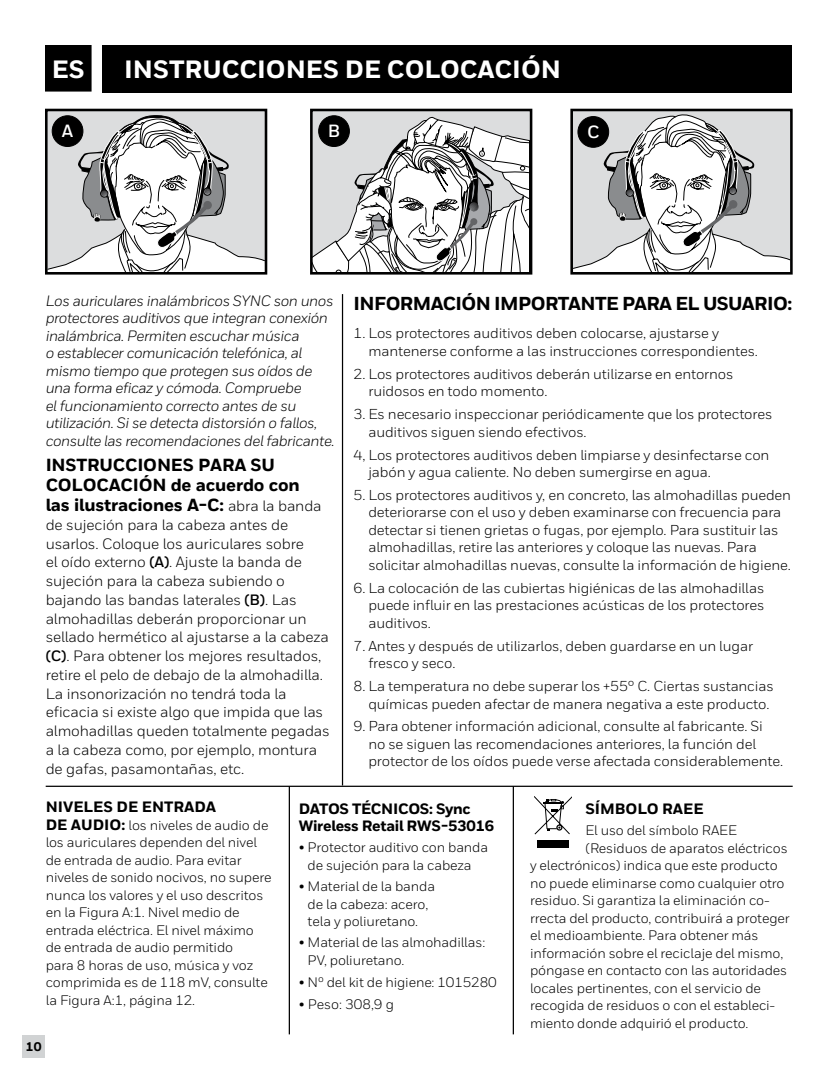
<style>
.page{position:relative;width:837px;height:1080px;background:#fff}
.page>*{position:absolute;margin:0;border:0;box-sizing:border-box;transform-origin:0 0}
.t1{font:800 25px "Honeywell Sans";color:#fff}
.t2{font:800 18.75px "Honeywell Sans";letter-spacing:-.03em;color:#000}
.t3{font:700 17.75px "Honeywell Sans";color:#fff}
.t4{font:800 17.5px/20px "Honeywell Sans";letter-spacing:-.01em;color:#000}
.t5{font:15px/18.8px "Honeywell Sans";letter-spacing:-.01em;color:#000}
.t6{font:italic 15px/17.5px "Honeywell Sans";letter-spacing:-.03em;color:#000}
.t7{font:800 15px/17.5px "Honeywell Sans";letter-spacing:-.02em;color:#000}
.t8{font:800 15px "Honeywell Sans";color:#000}
.t9{font:14.5px/17.5px "Honeywell Sans";letter-spacing:-.01em;color:#000}
.t10{font:13.75px/17.5px "Honeywell Sans";letter-spacing:-.01em;color:#000}
.t11{font:800 12.5px "Honeywell Sans";color:#000}
.s1{font-weight:400;font-size:15px}
.s2{font-weight:700}
.s3{font-weight:800;font-size:15px}
</style>
<div class="page">
<div style="left:22px;top:1035px;width:23px;height:23px;background:#d1d3d4"></div>
<div style="left:103px;top:45px;width:689px;height:47px;background:#000"></div>
<svg style="left:49px;top:115px;width:214px;height:156px"></svg>
<div style="left:203px;top:201px;width:9px;height:8px;background:#636466;border-radius:50%"></div>
<div style="left:45px;top:109px;width:222px;height:166px;border:3px solid #000"></div>
<div style="left:311px;top:110px;width:220px;height:163px;background:#dcddde"></div>
<svg style="left:314px;top:117px;width:214px;height:154px"></svg>
<div style="left:470px;top:218px;width:8px;height:7px;background:#636466;border-radius:50%"></div>
<div style="left:310px;top:109px;width:222px;height:166px;border:3px solid #000"></div>
<svg style="left:574px;top:113px;width:215px;height:158px"></svg>
<div style="left:729px;top:200px;width:8px;height:9px;background:#636466;border-radius:50%"></div>
<div style="left:570px;top:109px;width:223px;height:166px;border:3px solid #000"></div>
<div style="left:52px;top:116px;width:31px;height:30px;background:#000;border-radius:50%"></div>
<div style="left:52px;top:115px;width:31px;height:32px;border:1px solid #000;border-radius:50%"></div>
<div style="left:319px;top:116px;width:30px;height:30px;background:#000;border-radius:50%"></div>
<div style="left:318px;top:115px;width:32px;height:32px;border:1px solid #000;border-radius:50%"></div>
<div style="left:578px;top:117px;width:31px;height:30px;background:#000;border-radius:50%"></div>
<div style="left:578px;top:116px;width:31px;height:32px;border:1px solid #000;border-radius:50%"></div>
<hr style="left:342px;top:294px;width:1px;height:492px;background:#000">
<div style="left:537px;top:840px;width:32px;height:8px;background:#000"></div>
<svg style="left:534px;top:796px;width:38px;height:39px"></svg>
<hr style="left:46px;top:786px;width:747px;height:1px;background:#000">
<hr style="left:289px;top:786px;width:1px;height:248px;background:#000">
<hr style="left:513px;top:786px;width:1px;height:248px;background:#000">
<div style="left:46px;top:46px;width:45px;height:45px;background:#000"></div>
<div style="left:45px;top:45px;width:47px;height:47px;border:2px solid #000"></div>
<h1 class="t1" style="left:52px;top:54px;width:35px">ES</h1>
<h1 class="t1" style="left:124px;top:54px;width:438px">INSTRUCCIONES DE COLOCACIÓN</h1>
<p class="t3" style="left:62px;top:120px;width:13px">A</p>
<p class="t3" style="left:328px;top:120px;width:14px">B</p>
<p class="t3" style="left:587px;top:121px;width:14px">C</p>
<p class="t6" style="left:46px;top:292px;width:291px">Los auriculares inalámbricos SYNC son unos protectores auditivos que integran conexión inalámbrica. Permiten escuchar música<br>o establecer comunicación telefónica, al mismo tiempo que protegen sus oídos de una forma eficaz y cómoda. Compruebe<br>el funcionamiento correcto antes de su utilización. Si se detecta distorsión o fallos, consulte las recomendaciones del fabricante.</p>
<p class="t4" style="left:46px;top:456px;width:278px">INSTRUCCIONES PARA SU<br>COLOCACIÓN de acuerdo con las ilustraciones A-C: <span class="s1">abra la banda</span></p>
<p class="t5" style="left:46px;top:515px;width:286px">de sujeción para la cabeza antes de usarlos. Coloque los auriculares sobre<br>el oído externo <span class="s2">(A)</span>. Ajuste la banda de sujeción para la cabeza subiendo o bajando las bandas laterales <span class="s2">(B)</span>. Las almohadillas deberán proporcionar un sellado hermético al ajustarse a la cabeza <span class="s2">(C)</span>. Para obtener los mejores resultados, retire el pelo de debajo de la almohadilla.<br>La insonorización no tendrá toda la eficacia si existe algo que impida que las almohadillas queden totalmente pegadas a la cabeza como, por ejemplo, montura de gafas, pasamontañas, etc.</p>
<p class="t2" style="left:353px;top:292px;width:440px">INFORMACIÓN IMPORTANTE PARA EL USUARIO:</p>
<p class="t9" style="left:368px;top:325px;width:391px;text-indent:-15px">1. Los protectores auditivos deben colocarse, ajustarse y mantenerse conforme a las instrucciones correspondientes.</p>
<p class="t9" style="left:368px;top:365px;width:367px;text-indent:-15px">2. Los protectores auditivos deberán utilizarse en entornos ruidosos en todo momento.</p>
<p class="t9" style="left:368px;top:405px;width:405px;text-indent:-15px">3. Es necesario inspeccionar periódicamente que los protectores auditivos siguen siendo efectivos.</p>
<p class="t9" style="left:368px;top:446px;width:403px;text-indent:-15px">4, Los protectores auditivos deben limpiarse y desinfectarse con jabón y agua caliente. No deben sumergirse en agua.</p>
<p class="t9" style="left:368px;top:486px;width:424px;text-indent:-15px">5. Los protectores auditivos y, en concreto, las almohadillas pueden deteriorarse con el uso y deben examinarse con frecuencia para detectar si tienen grietas o fugas, por ejemplo. Para sustituir las almohadillas, retire las anteriores y coloque las nuevas. Para solicitar almohadillas nuevas, consulte la información de higiene.</p>
<p class="t9" style="left:368px;top:579px;width:398px;text-align:justify;text-indent:-15px">6. La colocación de las cubiertas higiénicas de las almohadillas puede influir en las prestaciones acústicas de los protectores auditivos.</p>
<p class="t9" style="left:368px;top:637px;width:386px;text-indent:-15px">7. Antes y después de utilizarlos, deben guardarse en un lugar fresco y seco.</p>
<p class="t9" style="left:353px;top:677px;width:422px;text-align:right">8. La temperatura no debe superar los +55° C. Ciertas sustancias químicas pueden afectar de manera negativa a este producto.</p>
<p class="t9" style="left:368px;top:718px;width:416px;text-indent:-15px">9. Para obtener información adicional, consulte al fabricante. Si no se siguen las recomendaciones anteriores, la función del protector de los oídos puede verse afectada considerablemente.</p>
<p class="t8" style="left:46px;top:798px;width:172px">NIVELES DE ENTRADA</p>
<p class="t10" style="left:46px;top:816px;width:227px"><span class="s3">DE AUDIO:</span> los niveles de audio de los auriculares dependen del nivel de entrada de audio. Para evitar niveles de sonido nocivos, no supere nunca los valores y el uso descritos en la Figura A:1. Nivel medio de entrada eléctrica. El nivel máximo de entrada de audio permitido<br>para 8 horas de uso, música y voz comprimida es de 118 mV, consulte la Figura A:1, página 12.</p>
<p class="t11" style="left:26px;top:1039px;width:17px">10</p>
<p class="t7" style="left:299px;top:800px;width:197px">DATOS TÉCNICOS: Sync<br>Wireless Retail RWS-53016</p>
<p class="t10" style="left:299px;top:839px;width:191px;text-align:center">• Protector auditivo con banda de sujeción para la cabeza</p>
<p class="t10" style="left:299px;top:878px;width:138px;text-align:center">• Material de la banda de la cabeza: acero, tela y poliuretano.</p>
<p class="t10" style="left:308px;top:934px;width:179px;text-indent:-9px">• Material de las almohadillas:<br>PV, poliuretano.</p>
<p class="t10" style="left:299px;top:974px;width:200px">• Nº del kit de higiene: 1015280</p>
<p class="t10" style="left:299px;top:996px;width:97px">• Peso: 308,9 g</p>
<p class="t8" style="left:585px;top:800px;width:120px">SÍMBOLO RAEE</p>
<p class="t10" style="left:585px;top:822px;width:153px">El uso del símbolo RAEE</p>
<p class="t10" style="left:585px;top:839px;width:204px">(Residuos de aparatos eléctricos</p>
<p class="t10" style="left:530px;top:857px;width:249px">y electrónicos) indica que este producto</p>
<p class="t10" style="left:530px;top:874px;width:256px">no puede eliminarse como cualquier otro</p>
<p class="t10" style="left:530px;top:892px;width:241px">residuo. Si garantiza la eliminación co-</p>
<p class="t10" style="left:530px;top:909px;width:261px">rrecta del producto, contribuirá a proteger</p>
<p class="t10" style="left:530px;top:927px;width:230px">el medioambiente. Para obtener más</p>
<p class="t10" style="left:530px;top:944px;width:255px">información sobre el reciclaje del mismo,</p>
<p class="t10" style="left:530px;top:962px;width:259px">póngase en contacto con las autoridades</p>
<p class="t10" style="left:530px;top:979px;width:232px">locales pertinentes, con el servicio de</p>
<p class="t10" style="left:530px;top:997px;width:247px">recogida de residuos o con el estableci-</p>
<p class="t10" style="left:530px;top:1014px;width:220px">miento donde adquirió el producto.</p>
</div>
